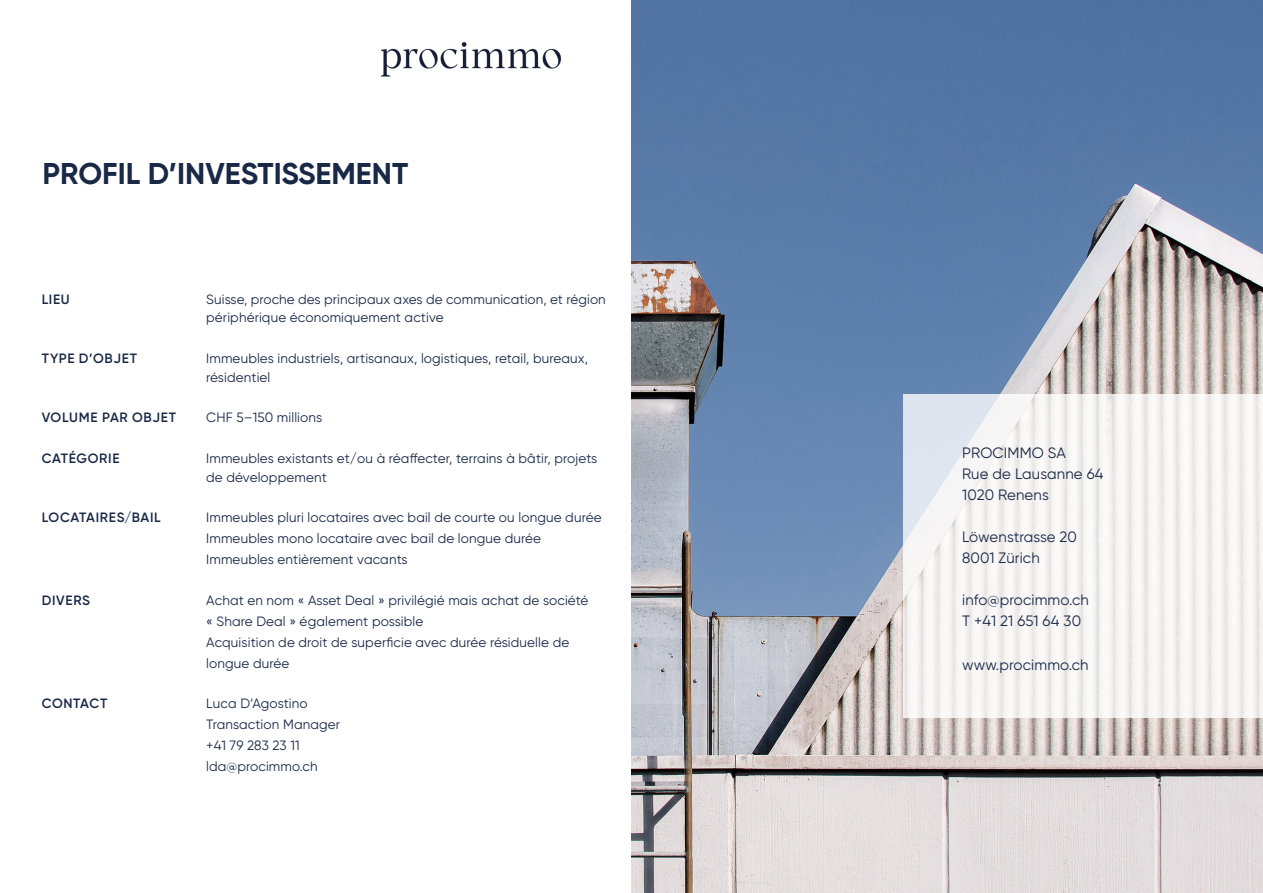
<style>
.page{position:relative;width:1263px;height:893px;background:#fff}
.page>*{position:absolute;margin:0;border:0;box-sizing:border-box;transform-origin:0 0}
.t1{font:700 30px "Gilroy";color:#192847}
.t2{font:15px "Gilroy";letter-spacing:.01em;color:#192847}
.t3{font:13.5px/18.8px "Gilroy";letter-spacing:.01em;color:#192847}
.t4{font:600 13.5px "Gilroy";letter-spacing:.05em;color:#192847}
</style>
<div class="page">
<img style="left:631px;top:0;width:632px;height:893px">
<img style="left:380px;top:42px;width:182px;height:35px">
<svg style="left:904px;top:394px;width:359px;height:324px;fill:#f6f4f3"></svg>
<p class="t1" style="left:43px;top:155px;width:367px">PROFIL D’INVESTISSEMENT</p>
<p class="t4" style="left:42px;top:290px;width:30px">LIEU</p>
<p class="t3" style="left:206px;top:289px;width:401px">Suisse, proche des principaux axes de communication, et région périphérique économiquement active</p>
<p class="t4" style="left:42px;top:350px;width:97px">TYPE D’OBJET</p>
<p class="t3" style="left:206px;top:349px;width:383px">Immeubles industriels, artisanaux, logistiques, retail, bureaux, résidentiel</p>
<p class="t4" style="left:42px;top:409px;width:136px">VOLUME PAR OBJET</p>
<p class="t3" style="left:206px;top:408px;width:118px">CHF 5–150 millions</p>
<p class="t4" style="left:42px;top:450px;width:79px">CATÉGORIE</p>
<p class="t3" style="left:206px;top:449px;width:392px">Immeubles existants et/ou à réaffecter, terrains à bâtir, projets de développement</p>
<p class="t4" style="left:42px;top:509px;width:121px">LOCATAIRES/BAIL</p>
<p class="t3" style="left:206px;top:508px;width:397px">Immeubles pluri locataires avec bail de courte ou longue durée</p>
<p class="t3" style="left:206px;top:529px;width:336px">Immeubles mono locataire avec bail de longue durée</p>
<p class="t3" style="left:206px;top:550px;width:203px">Immeubles entièrement vacants</p>
<p class="t4" style="left:42px;top:592px;width:50px">DIVERS</p>
<p class="t3" style="left:206px;top:590px;width:384px">Achat en nom « Asset Deal » privilégié mais achat de société</p>
<p class="t3" style="left:206px;top:611px;width:219px">« Share Deal » également possible</p>
<p class="t3" style="left:206px;top:631px;width:364px;line-height:21px">Acquisition de droit de superficie avec durée résiduelle de longue durée</p>
<p class="t4" style="left:42px;top:695px;width:67px">CONTACT</p>
<p class="t3" style="left:206px;top:694px;width:103px">Luca D‘Agostino</p>
<p class="t3" style="left:206px;top:715px;width:135px">Transaction Manager</p>
<p class="t3" style="left:206px;top:736px;width:95px">+41 79 283 23 11</p>
<p class="t3" style="left:206px;top:757px;width:113px">lda@procimmo.ch</p>
<p class="t2" style="left:962px;top:444px;width:105px">PROCIMMO SA</p>
<p class="t2" style="left:962px;top:465px;width:143px">Rue de Lausanne 64</p>
<p class="t2" style="left:962px;top:486px;width:88px">1020 Renens</p>
<p class="t2" style="left:962px;top:528px;width:116px">Löwenstrasse 20</p>
<p class="t2" style="left:962px;top:549px;width:79px">8001 Zürich</p>
<p class="t2" style="left:962px;top:591px;width:128px">info@procimmo.ch</p>
<p class="t2" style="left:962px;top:612px;width:121px">T +41 21 651 64 30</p>
<p class="t2" style="left:962px;top:655px;width:128px">www.procimmo.ch</p>
</div>
